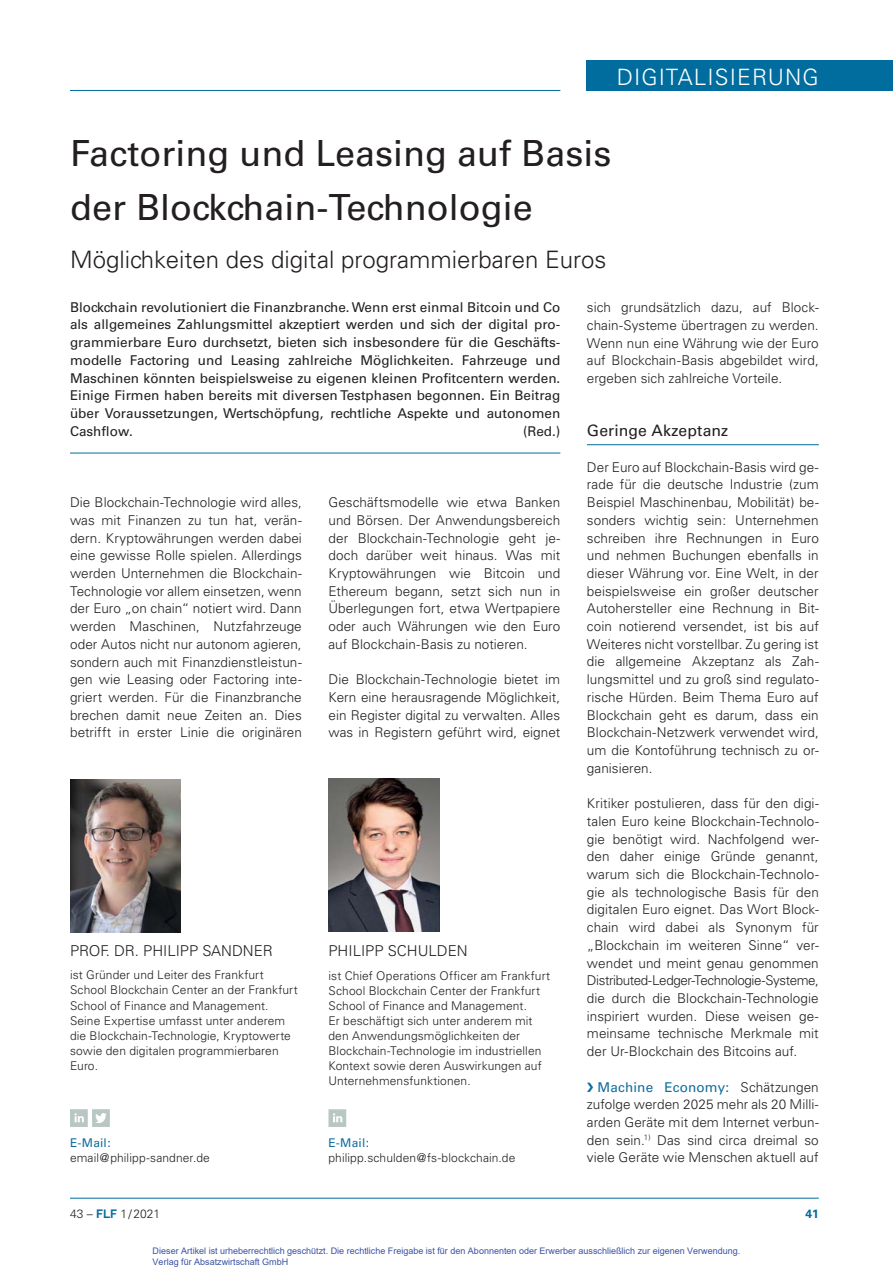
<style>
.page{position:relative;width:893px;height:1275px;background:#fff}
.page>*{position:absolute;margin:0;border:0;box-sizing:border-box;transform-origin:0 0}
.t1{font:36px/53.6px "Univers";color:#231f20}
.t2{font:300 24px "Univers";color:#231f20}
.t3{font:300 22.5px "Univers";letter-spacing:.05em;color:#fff}
.t4{font:15.75px "Univers";letter-spacing:.005em;color:#231f20}
.t5{font:300 15px "Univers";color:#231f20}
.t6{font:300 13.5px/17.7px "Univers";color:#231f20;text-align:justify}
.t7{font:13.5px/17.7px "Univers";color:#231f20;text-align:justify}
.t8{font:300 12px/15px "Univers";letter-spacing:.01em;color:#231f20}
.t9{font:12px "Univers";letter-spacing:.01em;color:#106e9e}
.t10{font:700 12px "Univers";color:#006d9e}
.t11{font:9px/10.8px "Arial";color:#3953a4}
.s1{color:#106e9e}
.s2{font-weight:400;color:#106e9e}
.s3{font-family:"Raleway";font-weight:700;color:#006d9e}
</style>
<div class="page">
<hr style="left:70px;top:1197px;width:748px;height:1px;background:#006d9e">
<hr style="left:70px;top:90px;width:490px;height:1px;background:#006d9e">
<div style="left:587px;top:60px;width:305px;height:31px;background:#006d9e"></div>
<hr style="left:587px;top:444px;width:231px;height:1px;background:#006d9e">
<hr style="left:70px;top:452px;width:490px;height:1px;background:#006d9e">
<svg style="left:328px;top:1109px;width:18px;height:17px"></svg>
<img style="left:328px;top:778px;width:111px;height:153px">
<img style="left:70px;top:779px;width:111px;height:153px">
<svg style="left:70px;top:1109px;width:40px;height:17px"></svg>
<h3 class="t3" style="left:616px;top:68px;width:203px">DIGITALISIERUNG</h3>
<h1 class="t1" style="left:70px;top:130px;width:543px">Factoring und Leasing auf Basis der Blockchain-Technologie</h1>
<h2 class="t2" style="left:70px;top:250px;width:538px">Möglichkeiten des digital programmierbaren Euros</h2>
<p class="t7" style="left:70px;top:299px;width:492px">Blockchain revolutioniert die Finanzbranche. Wenn erst einmal Bitcoin und Co als allgemeines Zahlungsmittel akzeptiert werden und sich der digital pro&shy;grammierbare Euro durchsetzt, bieten sich insbesondere für die Geschäfts&shy;modelle Factoring und Leasing zahlreiche Möglichkeiten. Fahrzeuge und Maschinen könnten beispielsweise zu eigenen kleinen Profitcentern werden.<br>Einige Firmen haben bereits mit diversen Testphasen begonnen. Ein Beitrag über Voraussetzungen, Wertschöpfung, rechtliche Aspekte und autonomen Cashflow.</p>
<p class="t7" style="left:523px;top:423px;width:39px">(Red.)</p>
<p class="t6" style="left:70px;top:494px;width:233px">Die Blockchain-Technologie wird alles, was mit Finanzen zu tun hat, verän&shy;dern. Kryptowährungen werden dabei eine gewisse Rolle spielen. Allerdings werden Unternehmen die Blockchain-Technologie vor allem einsetzen, wenn der Euro „on chain“ notiert wird. Dann werden Maschinen, Nutzfahrzeuge oder Autos nicht nur autonom agieren, sondern auch mit Finanzdienstleistun&shy;gen wie Leasing oder Factoring inte&shy;griert werden. Für die Finanzbranche brechen damit neue Zeiten an. Dies betrifft in erster Linie die originären</p>
<p class="t6" style="left:328px;top:494px;width:233px">Geschäftsmodelle wie etwa Banken und Börsen. Der Anwendungsbereich der Blockchain-Technologie geht je&shy;doch darüber weit hinaus. Was mit Kryptowährungen wie Bitcoin und Ethereum begann, setzt sich nun in Überlegungen fort, etwa Wertpapiere oder auch Währungen wie den Euro auf Blockchain-Basis zu notieren.</p>
<p class="t6" style="left:328px;top:671px;width:233px">Die Blockchain-Technologie bietet im Kern eine herausragende Möglichkeit, ein Register digital zu verwalten. Alles was in Registern geführt wird, eignet</p>
<p class="t5" style="left:70px;top:945px;width:204px">PROF. DR. PHILIPP SANDNER</p>
<p class="t8" style="left:70px;top:968px;width:229px">ist Gründer und Leiter des Frankfurt School Blockchain Center an der Frankfurt School of Finance and Management.<br>Seine Expertise umfasst unter anderem die Blockchain-Technologie, Kryptowerte sowie den digitalen programmierbaren Euro.</p>
<p class="t9" style="left:70px;top:1138px;width:42px">E-Mail:</p>
<p class="t8" style="left:70px;top:1151px;width:141px">email@philipp-sandner.de</p>
<p class="t5" style="left:328px;top:945px;width:141px">PHILIPP SCHULDEN</p>
<p class="t8" style="left:328px;top:968px;width:223px">ist Chief Operations Officer am Frankfurt School Blockchain Center der Frankfurt School of Finance and Management.<br>Er beschäftigt sich unter anderem mit den Anwendungsmöglichkeiten der Blockchain- Technologie im industriellen Kontext sowie deren Auswirkungen auf Unternehmensfunktionen.</p>
<p class="t9" style="left:328px;top:1138px;width:42px">E-Mail:</p>
<p class="t8" style="left:328px;top:1151px;width:188px">philipp.schulden@fs-blockchain.de</p>
<p class="t6" style="left:587px;top:300px;width:233px">sich grundsätzlich dazu, auf Block&shy;chain-Systeme übertragen zu werden.<br>Wenn nun eine Währung wie der Euro auf Blockchain-Basis abgebildet wird, ergeben sich zahlreiche Vorteile.</p>
<p class="t4" style="left:587px;top:424px;width:143px">Geringe Akzeptanz</p>
<p class="t6" style="left:587px;top:459px;width:233px">Der Euro auf Blockchain-Basis wird ge&shy;rade für die deutsche Industrie (zum Beispiel Maschinenbau, Mobilität) be&shy;sonders wichtig sein: Unternehmen schreiben ihre Rechnungen in Euro und nehmen Buchungen ebenfalls in dieser Währung vor. Eine Welt, in der beispielsweise ein großer deutscher Autohersteller eine Rechnung in Bit&shy;coin notierend versendet, ist bis auf Weiteres nicht vorstellbar. Zu gering ist die allgemeine Akzeptanz als Zah&shy;lungsmittel und zu groß sind regulato&shy;rische Hürden. Beim Thema Euro auf Blockchain geht es darum, dass ein Blockchain-Netzwerk verwendet wird, um die Kontoführung technisch zu or&shy;ganisieren.</p>
<p class="t6" style="left:587px;top:795px;width:233px">Kritiker postulieren, dass für den digi&shy;talen Euro keine Blockchain-Technolo&shy;gie benötigt wird. Nachfolgend wer&shy;den daher einige Gründe genannt, warum sich die Blockchain-Technolo&shy;gie als technologische Basis für den digitalen Euro eignet. Das Wort Block&shy;chain wird dabei als Synonym für „Blockchain im weiteren Sinne“ ver&shy;wendet und meint genau genommen Distributed-Ledger-Technologie-Syste me, die durch die Blockchain-Technologie inspiriert wurden. Diese weisen ge&shy;meinsame technische Merkmale mit der Ur-Blockchain des Bitcoins auf.</p>
<p class="t6" style="left:587px;top:1079px;width:233px"><span class="s1">❯</span> <span class="s2">Machine Economy:</span> Schätzungen zufolge werden 2025 mehr als 20 Milli&shy;arden Geräte mit dem Internet verbun&shy;den sein.<sup>1)</sup> Das sind circa dreimal so viele Geräte wie Menschen aktuell auf</p>
<p class="t8" style="left:70px;top:1206px;width:92px">43 – <span class="s3">FLF</span> 1 / 2021</p>
<p class="t10" style="left:805px;top:1208px;width:15px">41</p>
<p class="t11" style="left:153px;top:1245px;width:589px">Dieser Artikel ist urheberrechtlich geschützt. Die rechtliche Freigabe ist für den Abonnenten oder Erwerber ausschließlich zur eigenen Verwendung.<br>Verlag für Absatzwirtschaft GmbH</p>
</div>
